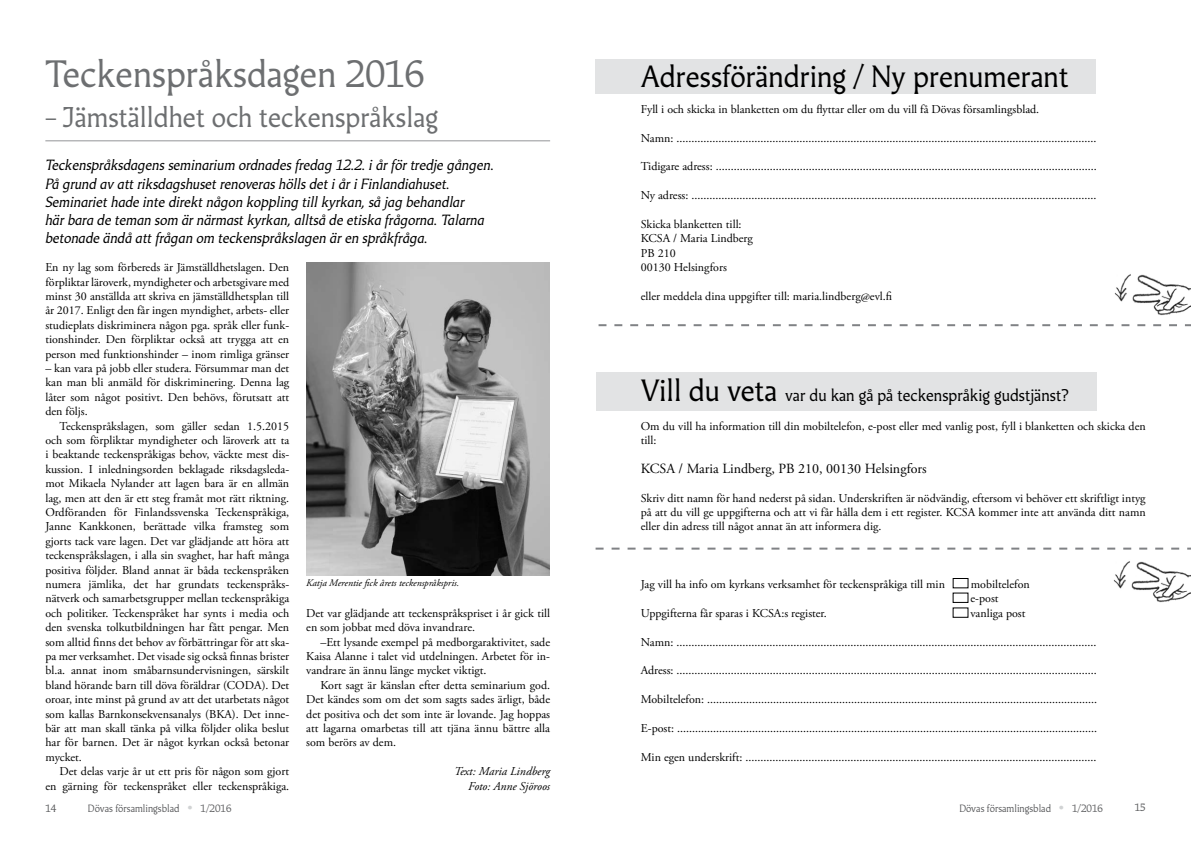
<style>
.page{position:relative;width:1191px;height:842px;background:#fff}
.page>*{position:absolute;margin:0;border:0;box-sizing:border-box;transform-origin:0 0}
.t1{font:36px "Martti";color:#6d6f71}
.t2{font:29px "Martti";color:#000}
.t3{font:27px "Martti";color:#6d6f71}
.t4{font:16px "Martti";color:#000}
.t5{font:italic 14px/18px "Martti";color:#000}
.t6{font:14px "Adobe Garamond Pro";color:#000}
.t7{font:12px/14.4px "Adobe Garamond Pro";color:#000;text-align:justify}
.t8{font:italic 12px/14.4px "Adobe Garamond Pro";color:#000;text-align:right}
.t9{font:10px "Martti Display";color:#58595b}
.t10{font:italic 10px "Adobe Garamond Pro";color:#000}
.t11{font:10px "Martti";color:#58595b}
.s1{font-family:"Georgia";font-size:15px;color:#d1d3d4}
</style>
<div class="page">
<hr style="left:45px;top:140px;width:505px;height:1px;background:#939598">
<div style="left:595px;top:60px;width:501px;height:34px;background:#e2e3e4"></div>
<div style="left:595px;top:372px;width:501px;height:38px;background:#e2e3e4"></div>
<img style="left:1113px;top:561px;width:78px;height:42px">
<svg style="left:595px;top:548px;width:596px;height:2px"></svg>
<img style="left:1114px;top:274px;width:77px;height:42px">
<svg style="left:598px;top:324px;width:593px;height:2px"></svg>
<div style="left:952px;top:578px;width:16px;height:10px;border:1px solid #000"></div>
<div style="left:952px;top:592px;width:16px;height:11px;border:1px solid #000"></div>
<div style="left:952px;top:607px;width:16px;height:11px;border:1px solid #000"></div>
<img style="left:306px;top:263px;width:244px;height:312px">
<h1 class="t1" style="left:45px;top:52px;width:381px">Teckenspråksdagen 2016</h1>
<h3 class="t3" style="left:45px;top:100px;width:394px">– Jämställdhet och teckenspråkslag</h3>
<p class="t5" style="left:45px;top:156px;width:450px">Teckenspråksdagens seminarium ordnades fredag 12.2. i år för tredje gången.<br>På grund av att riksdagshuset renoveras hölls det i år i Finlandiahuset.<br>Seminariet hade inte direkt någon koppling till kyrkan, så jag behandlar<br>här bara de teman som är närmast kyrkan, alltså de etiska frågorna. Talarna betonade ändå att frågan om teckenspråkslagen är en språkfråga.</p>
<p class="t7" style="left:45px;top:261px;width:245px">En ny lag som förbereds är Jämställdhetslagen. Den förpliktar läroverk, myndigheter och arbetsgivare med minst 30 anställda att skriva en jämställdhetsplan till år 2017. Enligt den får ingen myndighet, arbets- eller studieplats diskriminera någon pga. språk eller funk&shy;tionshinder. Den förpliktar också att trygga att en person med funktionshinder – inom rimliga gränser</p>
<p class="t7" style="left:45px;top:361px;width:245px">– kan vara på jobb eller studera. Försummar man det kan man bli anmäld för diskriminering. Denna lag låter som något positivt. Den behövs, förutsatt att den följs.</p>
<p class="t7" style="left:45px;top:419px;width:245px;text-indent:14px">Teckenspråkslagen, som gäller sedan 1.5.2015 och som förpliktar myndigheter och läroverk att ta i beaktande teckenspråkigas behov, väckte mest dis&shy;kussion. I inledningsorden beklagade riksdagsleda&shy;mot Mikaela Nylander att lagen bara är en allmän lag, men att den är ett steg framåt mot rätt riktning.<br>Ordföranden för Finlandssvenska Teckenspråkiga, Janne Kankkonen, berättade vilka framsteg som gjorts tack vare lagen. Det var glädjande att höra att teckenspråkslagen, i alla sin svaghet, har haft många positiva följder. Bland annat är båda teckenspråken numera jämlika, det har grundats teckenspråks&shy;nätverk och samarbetsgrupper mellan teckenspråkiga och politiker. Teckenspråket har synts i media och den svenska tolkutbildningen har fått pengar. Men som alltid finns det behov av förbättringar för att ska&shy;pa mer verksamhet. Det visade sig också finnas brister bl.a. annat inom småbarnsundervisningen, särskilt bland hörande barn till döva föräldrar (CODA). Det oroar, inte minst på grund av att det utarbetats något som kallas Barnkonsekvensanalys (BKA). Det inne&shy;bär att man skall tänka på vilka följder olika beslut har för barnen. Det är något kyrkan också betonar mycket.</p>
<p class="t7" style="left:45px;top:765px;width:245px;text-align:right">Det delas varje år ut ett pris för någon som gjort<br>en gärning för teckenspråket eller teckenspråkiga.</p>
<p class="t10" style="left:306px;top:577px;width:154px">Katja Merentie fick årets teckenspråkspris.</p>
<p class="t7" style="left:306px;top:606px;width:245px">Det var glädjande att teckenspråkspriset i år gick till en som jobbat med döva invandrare.</p>
<p class="t7" style="left:306px;top:635px;width:245px;text-indent:14px">–Ett lysande exempel på medborgaraktivitet, sade Kaisa Alanne i talet vid utdelningen. Arbetet för in&shy;vandrare än ännu länge mycket viktigt.</p>
<p class="t7" style="left:306px;top:678px;width:245px;text-indent:14px">Kort sagt är känslan efter detta seminarium god.<br>Det kändes som om det som sagts sades ärligt, både det positiva och det som inte är lovande. Jag hoppas att lagarna omarbetas till att tjäna ännu bättre alla som berörs av dem.</p>
<p class="t8" style="left:454px;top:765px;width:98px">Text: Maria Lindberg<br>Foto: Anne Sjöroos</p>
<h2 class="t2" style="left:641px;top:59px;width:429px">Adressförändring / Ny prenumerant</h2>
<p class="t7" style="left:641px;top:102px;width:400px">Fyll i och skicka in blanketten om du flyttar eller om du vill få Dövas församlingsblad.</p>
<p class="t7" style="left:641px;top:131px;width:457px">Namn: ............................................................................................................................................</p>
<p class="t7" style="left:641px;top:160px;width:457px">Tidigare adress: ...............................................................................................................................</p>
<p class="t7" style="left:641px;top:189px;width:457px">Ny adress: .......................................................................................................................................</p>
<p class="t7" style="left:641px;top:217px;width:114px;text-align:left">Skicka blanketten till:<br>KCSA / Maria Lindberg<br>PB 210<br>00130 Helsingfors</p>
<p class="t7" style="left:641px;top:289px;width:253px">eller meddela dina uppgifter till: maria.lindberg@evl.fi</p>
<h2 class="t2" style="left:641px;top:373px;width:138px">Vill du veta</h2>
<h3 class="t4" style="left:785px;top:385px;width:285px">var du kan gå på teckenspråkig gudstjänst?</h3>
<p class="t7" style="left:641px;top:419px;width:506px">Om du vill ha information till din mobiltelefon, e-post eller med vanlig post, fyll i blanketten och skicka den till:</p>
<p class="t6" style="left:641px;top:460px;width:287px">KCSA / Maria Lindberg, PB 210, 00130 Helsingfors</p>
<p class="t7" style="left:641px;top:491px;width:506px">Skriv ditt namn för hand nederst på sidan. Underskriften är nödvändig, eftersom vi behöver ett skriftligt intyg på att du vill ge uppgifterna och att vi får hålla dem i ett register. KCSA kommer inte att använda ditt namn eller din adress till något annat än att informera dig.</p>
<p class="t7" style="left:641px;top:577px;width:306px">Jag vill ha info om kyrkans verksamhet för teckenspråkiga till min</p>
<p class="t7" style="left:970px;top:577px;width:61px">mobiltelefon e-post</p>
<p class="t7" style="left:641px;top:606px;width:188px">Uppgifterna får sparas i KCSA:s register.</p>
<p class="t7" style="left:970px;top:606px;width:56px">vanliga post</p>
<p class="t7" style="left:641px;top:635px;width:457px">Namn: ............................................................................................................................................</p>
<p class="t7" style="left:641px;top:664px;width:457px">Adress: ............................................................................................................................................</p>
<p class="t7" style="left:641px;top:693px;width:458px">Mobiltelefon: ..................................................................................................................................</p>
<p class="t7" style="left:641px;top:721px;width:458px">E-post: ............................................................................................................................................</p>
<p class="t7" style="left:641px;top:750px;width:457px">Min egen underskrift: .....................................................................................................................</p>
<p class="t11" style="left:45px;top:802px;width:12px">14</p>
<p class="t9" style="left:88px;top:802px;width:145px">Dövas församlingsblad <span class="s1">•</span> 1/2016</p>
<p class="t9" style="left:959px;top:802px;width:145px">Dövas församlingsblad <span class="s1">•</span> 1/2016</p>
<p class="t11" style="left:1134px;top:802px;width:12px">15</p>
</div>
